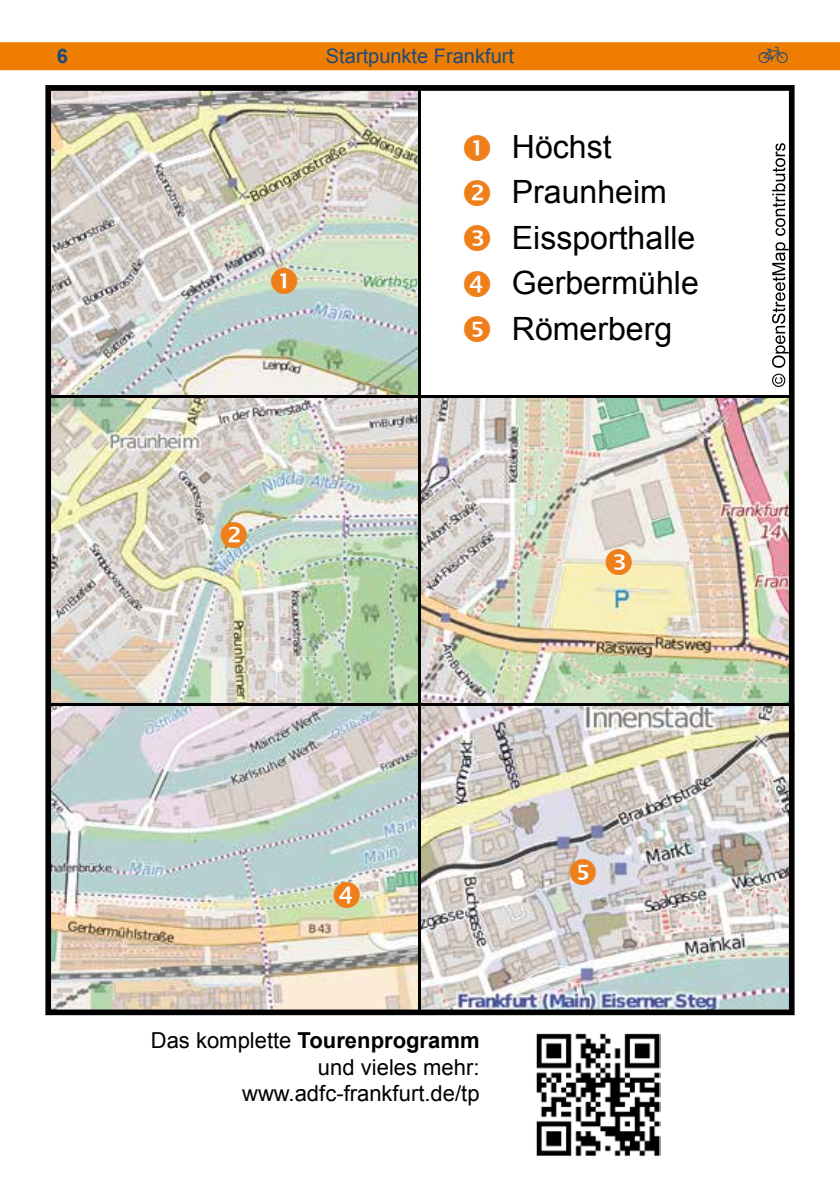
<style>
.page{position:relative;width:840px;height:1191px;background:#fff}
.page>*{position:absolute;margin:0;border:0;box-sizing:border-box;transform-origin:0 0}
.t1{font:32px/45.4px "Arial";color:#000}
.t2{font:22px/26.4px "Arial";color:#000;text-align:right}
.t3{font:20px "Arial";color:#1a4b7e}
.t4{font:700 20px "Arial";color:#1a4b7e}
.t5{font:20px "Raeder 1 a";color:#1a4b7e}
.s1{font-weight:700}
</style>
<div class="page">
<div style="left:0;top:42px;width:839px;height:28px;background:#ef7d00"></div>
<img style="left:45px;top:85px;width:749px;height:930px">
<hr style="left:48px;top:395px;width:743px;height:2px;background:#000">
<hr style="left:48px;top:703px;width:743px;height:2px;background:#000">
<hr style="left:418px;top:88px;width:3px;height:924px;background:#000">
<img style="left:536px;top:1033px;width:124px;height:123px">
<svg style="left:464px;top:134px;width:26px;height:27px"></svg>
<svg style="left:464px;top:180px;width:26px;height:26px"></svg>
<svg style="left:464px;top:225px;width:26px;height:26px"></svg>
<svg style="left:464px;top:270px;width:26px;height:26px"></svg>
<svg style="left:464px;top:315px;width:26px;height:27px"></svg>
<svg style="left:569px;top:858px;width:26px;height:27px"></svg>
<svg style="left:333px;top:881px;width:27px;height:27px"></svg>
<svg style="left:605px;top:548px;width:26px;height:27px"></svg>
<svg style="left:220px;top:521px;width:26px;height:27px"></svg>
<svg style="left:271px;top:268px;width:26px;height:26px"></svg>
<p class="t4" style="left:57px;top:43px;width:13px">6</p>
<p class="t5" style="left:757px;top:46px;width:32px">Z</p>
<p class="t3" style="left:326px;top:43px;width:189px">Startpunkte Frankfurt</p>
<h1 class="t1" style="left:511px;top:124px;width:188px">Höchst<br>Praunheim<br>Eissporthalle<br>Gerbermühle<br>Römerberg</h1>
<p class="t2" style="left:151px;top:1027px;width:330px">Das komplette <span class="s1">Tourenprogramm </span>und vieles mehr: www.adfc-frankfurt.de/tp</p>
</div>
